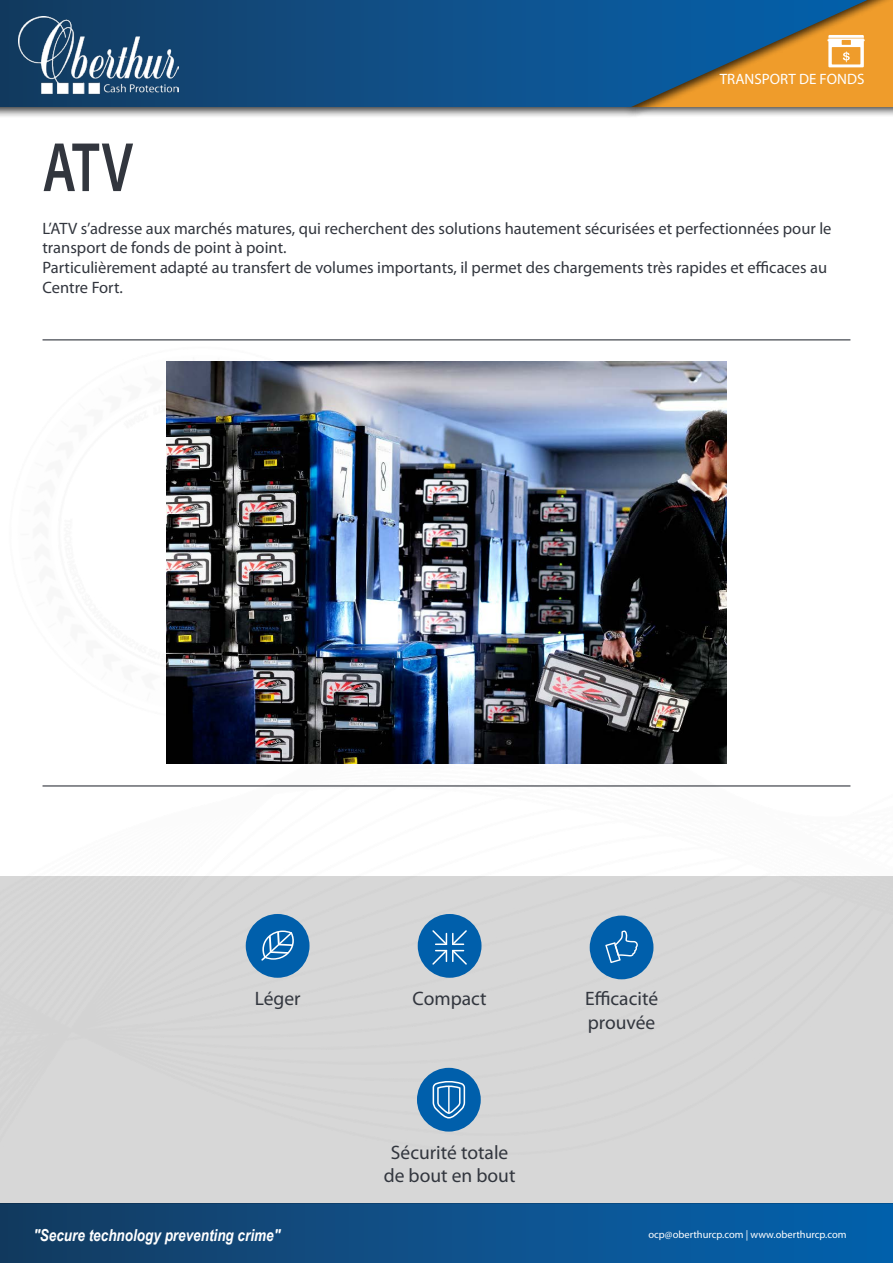
<style>
.page{position:relative;width:893px;height:1263px;background:#fff}
.page>*{position:absolute;margin:0;border:0;box-sizing:border-box;transform-origin:0 0}
.t1{font:600 70.5px "Myriad Pro";color:#32363e;scale:.75 1}
.t2{font:19.5px/23.4px "Myriad Pro";color:#32363e;text-align:center}
.t3{font:16.5px/19.8px "Myriad Pro";color:#32363e}
.t4{font:italic 700 16.5px "Arial Narrow";color:#fff}
.t5{font:15px "Myriad Pro";color:#fff}
.t6{font:10.5px "Myriad Pro";color:#fff}
</style>
<div class="page">
<div style="left:0;top:0;width:893px;height:118px;background:#000;opacity:.75"></div>
<svg style="left:0;top:0;width:626px;height:107px;background:#104c82"></svg>
<img style="left:19px;top:16px;width:160px;height:78px">
<hr style="left:43px;top:339px;width:807px;height:1px;background:#32363e">
<hr style="left:43px;top:785px;width:807px;height:1px;background:#32363e">
<img style="left:167px;top:361px;width:559px;height:402px">
<div style="left:0;top:1203px;width:893px;height:60px;background:linear-gradient(to right,#163c61,#0463b0)"></div>
<div style="left:0;top:876px;width:893px;height:327px;background:#d7d7d7"></div>
<div style="left:246px;top:914px;width:64px;height:64px;background:#005fab;border-radius:50%"></div>
<div style="left:418px;top:914px;width:63px;height:64px;background:#005fab;border-radius:50%"></div>
<div style="left:590px;top:915px;width:63px;height:64px;background:#005fab;border-radius:50%"></div>
<div style="left:417px;top:1068px;width:64px;height:63px;background:#005fab;border-radius:50%"></div>
<svg style="left:433px;top:1081px;width:32px;height:37px"></svg>
<hr style="left:448px;top:1086px;width:2px;height:27px;background:#fff">
<svg style="left:605px;top:930px;width:33px;height:33px"></svg>
<svg style="left:261px;top:930px;width:33px;height:30px"></svg>
<svg style="left:626px;top:0;width:267px;height:107px;background:#7d7b64"></svg>
<svg style="left:432px;top:930px;width:35px;height:35px"></svg>
<p class="t5" style="left:720px;top:70px;width:146px">TRANSPORT DE FONDS</p>
<h1 class="t1" style="left:43px;top:123px;width:122px">ATV</h1>
<p class="t3" style="left:43px;top:218px;width:790px">L’ATV s’adresse aux marchés matures, qui recherchent des solutions hautement sécurisées et perfectionnées pour le transport de fonds de point à point.<br>Particulièrement adapté au transfert de volumes importants, il permet des chargements très rapides et efficaces au Centre Fort.</p>
<p class="t2" style="left:255px;top:987px;width:47px">Léger</p>
<p class="t4" style="left:33px;top:1222px;width:248px">"Secure technology preventing crime"</p>
<p class="t2" style="left:413px;top:987px;width:76px">Compact</p>
<p class="t2" style="left:585px;top:987px;width:75px;text-align:left">Efficacité prouvée</p>
<p class="t2" style="left:384px;top:1140px;width:133px">Sécurité totale de bout en bout</p>
<p class="t6" style="left:648px;top:1227px;width:200px">ocp@oberthurcp.com | www.oberthurcp.com</p>
</div>
